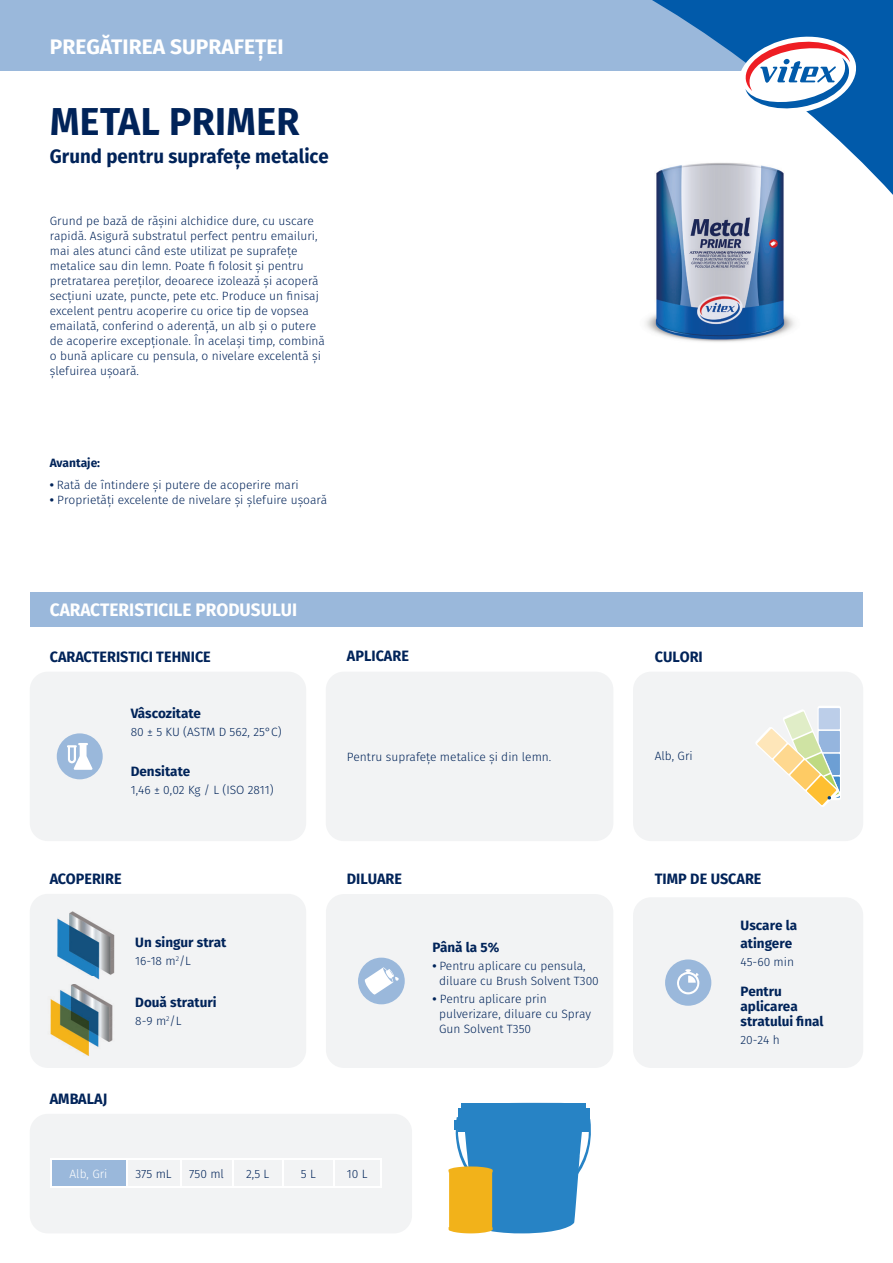
<style>
.page{position:relative;width:893px;height:1263px;background:#fff}
.page>*{position:absolute;margin:0;border:0;box-sizing:border-box;transform-origin:0 0}
.t1{font:700 38.85px "Fira Sans";letter-spacing:.01em;color:#002359;scale:.96 1}
.t2{font:700 21px "Fira Sans";color:#fff}
.t3{font:700 19.5px "Fira Sans";color:#002359;scale:.96 1}
.t4{font:700 18px "Fira Sans";color:#fff;scale:.96 1}
.t5{font:700 15px "Fira Sans";color:#002359;scale:.96 1}
.t6{font:700 13.5px/15px "Fira Sans";color:#002359}
.t7{font:300 12px/15px "Fira Sans";color:#002359}
.t8{font:700 12px "Fira Sans";color:#002359}
.t9{font:300 12px "Fira Sans";color:#fff}
.s1{font-weight:700}
</style>
<div class="page">
<div style="left:0;top:0;width:795px;height:70px;background:#9ab8db"></div>
<svg style="left:569px;top:0;width:324px;height:195px"></svg>
<svg style="left:736px;top:32px;width:123px;height:86px"></svg>
<div style="left:30px;top:1114px;width:382px;height:119px;background:#f2f3f4;border-radius:18px"></div>
<div style="left:30px;top:593px;width:833px;height:34px;background:#9ab8db"></div>
<div style="left:326px;top:894px;width:287px;height:174px;background:#f2f3f4;border-radius:18px"></div>
<div style="left:30px;top:672px;width:276px;height:169px;background:#f2f3f4;border-radius:18px"></div>
<div style="left:633px;top:672px;width:230px;height:169px;background:#f2f3f4;border-radius:18px"></div>
<div style="left:817px;top:706px;width:24px;height:94px;background:#fff;border-radius:2px"></div>
<div style="left:819px;top:708px;width:21px;height:21px;background:#bccee9"></div>
<svg style="left:756px;top:709px;width:84px;height:98px"></svg>
<div style="left:633px;top:897px;width:230px;height:171px;background:#f2f3f4;border-radius:18px"></div>
<svg style="left:665px;top:959px;width:46px;height:47px"></svg>
<svg style="left:448px;top:1103px;width:143px;height:130px"></svg>
<div style="left:57px;top:733px;width:46px;height:46px;background:#9ab8db;border-radius:50%"></div>
<svg style="left:67px;top:743px;width:26px;height:27px"></svg>
<div style="left:326px;top:672px;width:287px;height:169px;background:#f2f3f4;border-radius:18px"></div>
<svg style="left:358px;top:957px;width:47px;height:47px"></svg>
<img style="left:629px;top:157px;width:185px;height:185px">
<div style="left:30px;top:894px;width:276px;height:174px;background:#f2f3f4;border-radius:18px"></div>
<img style="left:57px;top:911px;width:58px;height:65px">
<img style="left:50px;top:976px;width:63px;height:80px">
<div style="left:51px;top:1159px;width:75px;height:28px;background:#9ab8db"></div>
<hr style="left:50px;top:1158px;width:76px;height:1px;background:#fff">
<svg style="left:50px;top:1159px;width:1px;height:27px"></svg>
<hr style="left:126px;top:1158px;width:55px;height:1px;background:#fff">
<hr style="left:181px;top:1158px;width:52px;height:1px;background:#fff">
<hr style="left:233px;top:1158px;width:50px;height:1px;background:#fff">
<hr style="left:283px;top:1158px;width:51px;height:1px;background:#fff">
<hr style="left:334px;top:1158px;width:47px;height:1px;background:#fff">
<svg style="left:126px;top:1159px;width:255px;height:27px"></svg>
<hr style="left:126px;top:1186px;width:55px;height:1px;background:#fff">
<hr style="left:181px;top:1186px;width:52px;height:1px;background:#fff">
<hr style="left:233px;top:1186px;width:50px;height:1px;background:#fff">
<hr style="left:283px;top:1186px;width:51px;height:1px;background:#fff">
<hr style="left:334px;top:1186px;width:47px;height:1px;background:#fff">
<hr style="left:50px;top:1186px;width:76px;height:1px;background:#fff">
<h2 class="t2" style="left:50px;top:32px;width:235px">PREGĂTIREA SUPRAFEȚEI</h2>
<h1 class="t1" style="left:50px;top:94px;width:262px">METAL PRIMER</h1>
<h3 class="t3" style="left:50px;top:143px;width:292px">Grund pentru suprafețe metalice</h3>
<p class="t7" style="left:50px;top:214px;width:277px">Grund pe bază de rășini alchidice dure, cu uscare rapidă. Asigură substratul perfect pentru emailuri, mai ales atunci când este utilizat pe suprafețe metalice sau din lemn. Poate fi folosit și pentru pretratarea pereților, deoarece izolează și acoperă secțiuni uzate, puncte, pete etc. Produce un finisaj excelent pentru acoperire cu orice tip de vopsea emailată, conferind o aderență, un alb și o putere de acoperire excepționale. În același timp, combină o bună aplicare cu pensula, o nivelare excelentă și șlefuirea ușoară.</p>
<p class="t8" style="left:50px;top:454px;width:52px">Avantaje:</p>
<p class="t7" style="left:50px;top:478px;width:250px"><span class="s1">•</span> Rată de întindere și putere de acoperire mari</p>
<p class="t7" style="left:50px;top:493px;width:279px"><span class="s1">•</span> Proprietăți excelente de nivelare și șlefuire ușoară</p>
<h3 class="t4" style="left:50px;top:597px;width:259px">CARACTERISTICILE PRODUSULUI</h3>
<p class="t5" style="left:50px;top:646px;width:169px">CARACTERISTICI TEHNICE</p>
<p class="t6" style="left:131px;top:707px;width:72px">Vâscozitate</p>
<p class="t7" style="left:131px;top:725px;width:152px">80 ± 5 KU (ASTM D 562, 25°C)</p>
<p class="t6" style="left:131px;top:764px;width:61px">Densitate</p>
<p class="t7" style="left:131px;top:783px;width:145px">1,46 ± 0,02 Kg / L (ISO 2811)</p>
<p class="t5" style="left:347px;top:645px;width:66px">APLICARE</p>
<p class="t7" style="left:347px;top:750px;width:206px">Pentru suprafețe metalice și din lemn.</p>
<p class="t5" style="left:655px;top:646px;width:51px">CULORI</p>
<p class="t7" style="left:655px;top:749px;width:40px">Alb, Gri</p>
<p class="t5" style="left:50px;top:869px;width:76px">ACOPERIRE</p>
<p class="t5" style="left:347px;top:869px;width:59px">DILUARE</p>
<p class="t5" style="left:655px;top:869px;width:113px">TIMP DE USCARE</p>
<p class="t6" style="left:135px;top:936px;width:93px">Un singur strat</p>
<p class="t7" style="left:135px;top:954px;width:57px">16-18 m<sup>2</sup>/L</p>
<p class="t5" style="left:50px;top:1088px;width:61px">AMBALAJ</p>
<p class="t6" style="left:135px;top:995px;width:83px">Două straturi</p>
<p class="t7" style="left:135px;top:1014px;width:48px">8-9 m<sup>2</sup>/L</p>
<p class="t9" style="left:70px;top:1165px;width:40px">Alb, Gri</p>
<p class="t7" style="left:136px;top:1167px;width:38px">375 mL</p>
<p class="t7" style="left:189px;top:1167px;width:36px">750 ml</p>
<p class="t7" style="left:246px;top:1167px;width:25px">2,5 L</p>
<p class="t7" style="left:301px;top:1167px;width:16px">5 L</p>
<p class="t7" style="left:347px;top:1167px;width:22px">10 L</p>
<p class="t6" style="left:432px;top:940px;width:68px">Până la 5%</p>
<p class="t7" style="left:439px;top:959px;width:161px;text-indent:-7px"><span class="s1">•</span> Pentru aplicare cu pensula, diluare cu Brush Solvent T300</p>
<p class="t7" style="left:439px;top:992px;width:153px;text-indent:-7px"><span class="s1">•</span> Pentru aplicare prin pulverizare, diluare cu Spray<br>Gun Solvent T350</p>
<p class="t6" style="left:740px;top:917px;width:58px;line-height:18px">Uscare la atingere</p>
<p class="t7" style="left:740px;top:955px;width:55px">45-60 min</p>
<p class="t6" style="left:740px;top:985px;width:85px">Pentru aplicarea stratului final</p>
<p class="t7" style="left:740px;top:1033px;width:41px">20-24 h</p>
</div>
